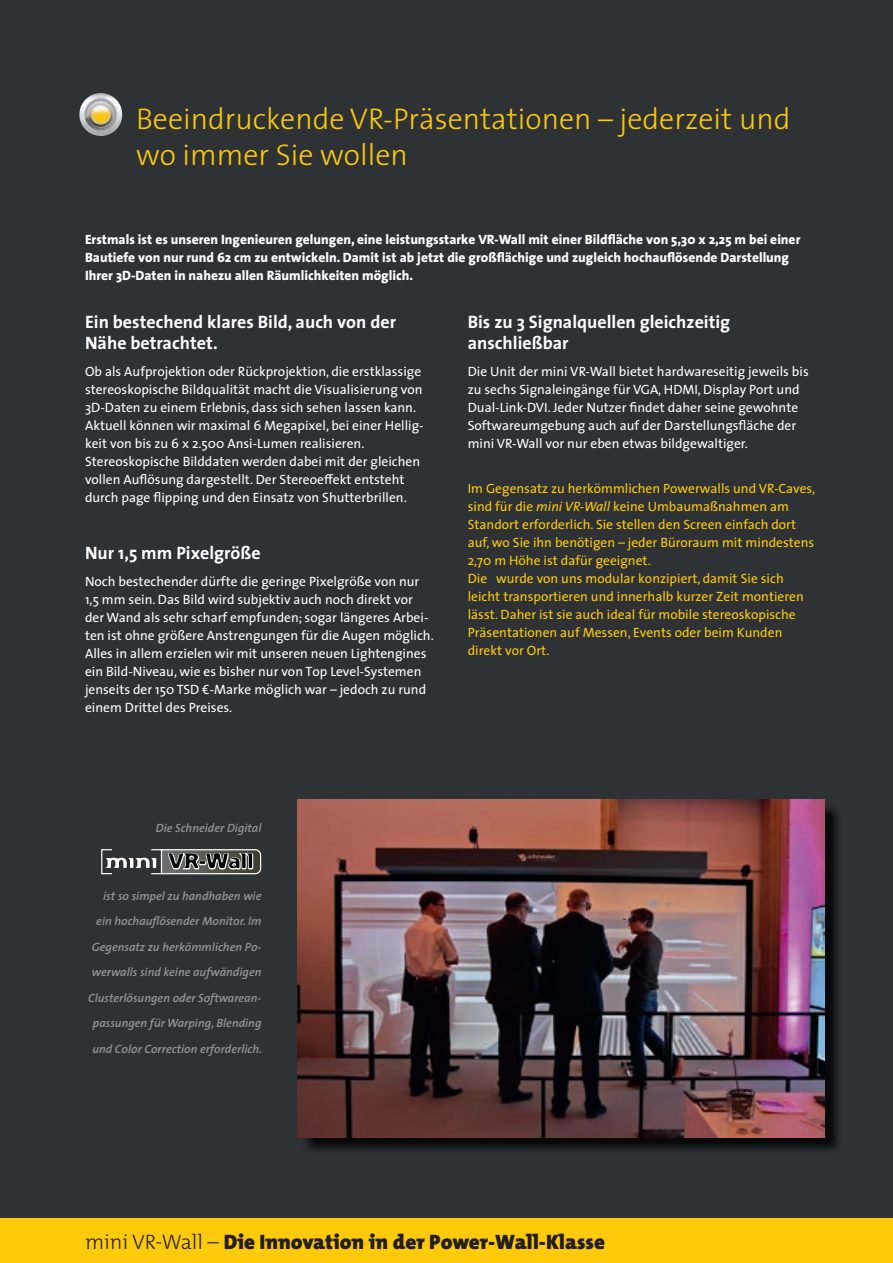
<style>
.page{position:relative;width:893px;height:1263px;background:#2f3235}
.page>*{position:absolute;margin:0;border:0;box-sizing:border-box;transform-origin:0 0}
.t1{font:300 30px/36px "The Sans 3";color:#feca0a}
.t2{font:900 21px "The Mix B9";color:#231f20}
.t3{font:18px/21.6px "The Sans 7 Bold Plain";color:#fff}
.t4{font:13.5px/18px "The Sans 5";color:#fff}
.t5{font:13.5px/18px "The Sans 5";color:#feca0a}
.t6{font:800 13.5px/18px "The Sans 8";color:#fff}
.t7{font:italic 600 12px/25.5px "The Sans 6";color:#939598;text-align:right}
.s1{font-style:italic}
.s2{font-family:"The Mix B3";font-weight:300}
</style>
<div class="page">
<div style="left:0;top:1218px;width:893px;height:45px;background:#feca0a"></div>
<img style="left:79px;top:93px;width:44px;height:43px">
<svg style="left:101px;top:849px;width:161px;height:26px"></svg>
<img style="left:300px;top:808px;width:538px;height:343px">
<img style="left:298px;top:799px;width:527px;height:338px">
<h1 class="t1" style="left:136px;top:100px;width:656px">Beeindruckende VR-Präsentationen – jederzeit und wo immer Sie wollen</h1>
<p class="t6" style="left:85px;top:230px;width:717px">Erstmals ist es unseren Ingenieuren gelungen, eine leistungsstarke VR-Wall mit einer Bildfläche von 5,30 x 2,25 m bei einer<br>Bautiefe von nur rund 62 cm zu entwickeln. Damit ist ab jetzt die großflächige und zugleich hochauflösende Darstellung<br>Ihrer 3D-Daten in nahezu allen Räumlichkeiten möglich.</p>
<h3 class="t3" style="left:85px;top:310px;width:313px">Ein bestechend klares Bild, auch von der<br>Nähe betrachtet.</h3>
<p class="t4" style="left:85px;top:362px;width:340px">Ob als Aufprojektion oder Rückprojektion, die erstklassige stereoskopische Bildqualität macht die Visualisierung von 3D-Daten zu einem Erlebnis, dass sich sehen lassen kann.<br>Aktuell können wir maximal 6 Megapixel, bei einer Hellig&shy;keit von bis zu 6 x 2.500 Ansi-Lumen realisieren.<br>Stereoskopische Bilddaten werden dabei mit der gleichen vollen Auflösung dargestellt. Der Stereoeffekt entsteht durch page flipping und den Einsatz von Shutterbrillen.</p>
<h3 class="t3" style="left:468px;top:310px;width:264px">Bis zu 3 Signalquellen gleichzeitig an schließbar</h3>
<p class="t4" style="left:468px;top:362px;width:342px">Die Unit der mini VR-Wall bietet hardwareseitig jeweils bis zu sechs Signaleingänge für VGA, HDMI, Display Port und Dual-Link-DVI. Jeder Nutzer findet daher seine gewohnte Softwareumgebung auch auf der Darstellungsfläche der mini VR-Wall vor nur eben etwas bildgewaltiger.</p>
<p class="t5" style="left:468px;top:479px;width:349px">Im Gegensatz zu herkömmlichen Powerwalls und VR-Caves, sind für die <span class="s1">mini VR-Wall</span> keine Umbaumaßnahmen am Standort erforderlich. Sie stellen den Screen einfach dort auf, wo Sie ihn benötigen – jeder Büroraum mit mindestens 2,70 m Höhe ist dafür geeignet.<br>Die wurde von uns modular konzipiert, damit Sie sich leicht transportieren und innerhalb kurzer Zeit montieren lässt. Daher ist sie auch ideal für mobile stereoskopische Präsentationen auf Messen, Events oder beim Kunden direkt vor Ort.</p>
<h3 class="t3" style="left:85px;top:542px;width:177px">Nur 1,5 mm Pixelgröße</h3>
<p class="t4" style="left:85px;top:572px;width:350px">Noch bestechender dürfte die geringe Pixelgröße von nur 1,5 mm sein. Das Bild wird subjektiv auch noch direkt vor der Wand als sehr scharf empfunden; sogar längeres Arbei&shy;ten ist ohne größere Anstrengungen für die Augen möglich.<br>Alles in allem erzielen wir mit unseren neuen Lightengines ein Bild-Niveau, wie es bisher nur von Top Level-Systemen jenseits der 150 TSD €-Marke möglich war – jedoch zu rund einem Drittel des Preises.</p>
<p class="t7" style="left:156px;top:814px;width:107px">Die Schneider Digital</p>
<p class="t7" style="left:88px;top:882px;width:175px">ist so simpel zu handhaben wie ein hochauflösender Monitor. Im Gegensatz zu herkömmlichen Po&shy;werwalls sind keine aufwändigen Clusterlösungen oder Softwarean&shy;passungen für Warping, Blending und Color Correction erforderlich.</p>
<h2 class="t2" style="left:85px;top:1230px;width:521px"><span class="s2">mini VR-Wall –</span> Die Innovation in der Power-Wall-Klasse</h2>
</div>
